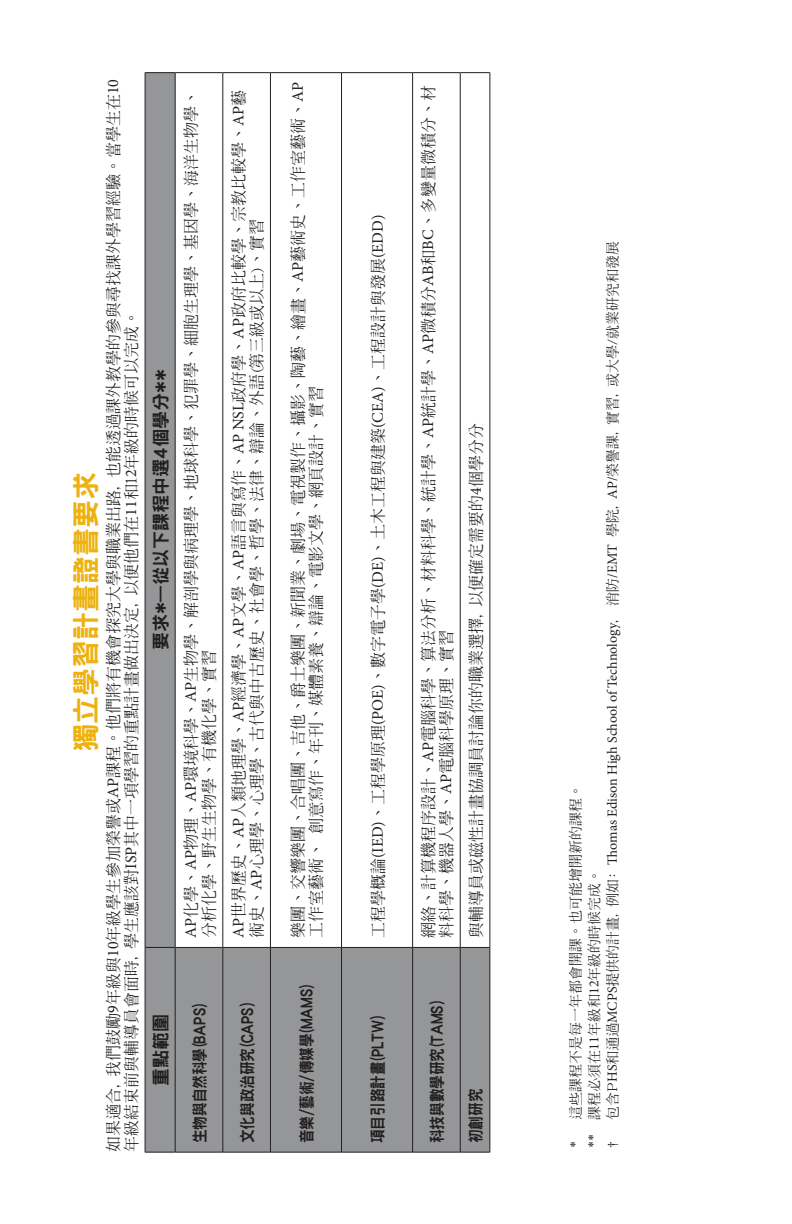
<style>
.page{position:relative;width:792px;height:1224px;background:#fff}
.page>*{position:absolute;margin:0;border:0;box-sizing:border-box;transform-origin:0 0}
.t1{font:800 28px "Han Wang Hei";color:#eeb210}
.t2{font:800 18px "Han Wang Hei";color:#231f20}
.t3{font:500 16px/18px "Han Wang Ming";color:#231f20}
.t4{font:800 16px "Han Wang Hei";color:#231f20;scale:.85 1}
.t5{font:14px "Minion Pro";color:#231f20}
.t6{font:500 14px/18.6px "Han Wang Ming";color:#231f20}
.s1{font-family:"Minion Pro";font-weight:400}
.s2{font-family:"Han Wang Ming";font-weight:500}
</style>
<div class="page">
<svg style="left:146px;top:73px;width:344px;height:1079px"></svg>
<hr style="left:145px;top:947px;width:1px;height:205px;background:#231f20">
<hr style="left:145px;top:1152px;width:30px;height:1px;background:#231f20">
<hr style="left:145px;top:72px;width:1px;height:875px;background:#231f20">
<hr style="left:145px;top:947px;width:30px;height:1px;background:#231f20">
<hr style="left:145px;top:72px;width:30px;height:1px;background:#231f20">
<hr style="left:175px;top:947px;width:1px;height:205px;background:#231f20">
<hr style="left:175px;top:1152px;width:48px;height:1px;background:#231f20">
<hr style="left:175px;top:72px;width:1px;height:875px;background:#231f20">
<hr style="left:175px;top:947px;width:48px;height:1px;background:#231f20">
<hr style="left:175px;top:72px;width:48px;height:1px;background:#231f20">
<hr style="left:222px;top:947px;width:1px;height:205px;background:#231f20">
<hr style="left:223px;top:1152px;width:47px;height:1px;background:#231f20">
<hr style="left:222px;top:72px;width:1px;height:875px;background:#231f20">
<hr style="left:223px;top:947px;width:47px;height:1px;background:#231f20">
<hr style="left:223px;top:72px;width:47px;height:1px;background:#231f20">
<hr style="left:270px;top:947px;width:1px;height:205px;background:#231f20">
<hr style="left:271px;top:1152px;width:70px;height:1px;background:#231f20">
<hr style="left:270px;top:72px;width:1px;height:875px;background:#231f20">
<hr style="left:271px;top:947px;width:70px;height:1px;background:#231f20">
<hr style="left:271px;top:72px;width:70px;height:1px;background:#231f20">
<hr style="left:341px;top:947px;width:1px;height:205px;background:#231f20">
<hr style="left:342px;top:1152px;width:70px;height:1px;background:#231f20">
<hr style="left:341px;top:72px;width:1px;height:875px;background:#231f20">
<hr style="left:342px;top:947px;width:70px;height:1px;background:#231f20">
<hr style="left:342px;top:72px;width:70px;height:1px;background:#231f20">
<hr style="left:412px;top:947px;width:1px;height:205px;background:#231f20">
<hr style="left:413px;top:1152px;width:47px;height:1px;background:#231f20">
<hr style="left:412px;top:72px;width:1px;height:875px;background:#231f20">
<hr style="left:413px;top:947px;width:47px;height:1px;background:#231f20">
<hr style="left:413px;top:72px;width:47px;height:1px;background:#231f20">
<hr style="left:460px;top:947px;width:1px;height:205px;background:#231f20">
<hr style="left:460px;top:1152px;width:30px;height:1px;background:#231f20">
<hr style="left:460px;top:72px;width:1px;height:875px;background:#231f20">
<hr style="left:460px;top:947px;width:30px;height:1px;background:#231f20">
<hr style="left:460px;top:72px;width:30px;height:1px;background:#231f20">
<hr style="left:490px;top:947px;width:1px;height:205px;background:#231f20">
<hr style="left:490px;top:72px;width:1px;height:875px;background:#231f20">
<p class="t3" style="left:104px;top:1152px;width:1075px;rotate:-90deg">如果適合, 我們鼓勵<span class="s1">9</span>年級與<span class="s1">10</span>年級學生參加榮譽或<span class="s1">AP</span>課程。他們將有機會探究大學與職業出路, 也能透過課外教學的參與尋找課外學習經驗。當學生在<span class="s1">10</span>年級結束前與輔導員會面時, 學生應該對<span class="s1">ISP</span>其中一項學習的重點計畫做出決定, 以便他們在<span class="s1">11</span>和1<span class="s1">2</span>年級的時候可以完成。</p>
<h1 class="t1" style="left:71px;top:752px;width:281px;rotate:-90deg">獨立學習計畫證書要求</h1>
<p class="t2" style="left:151px;top:650px;width:282px;rotate:-90deg">要求*—從以下課程中選4個學分**</p>
<p class="t2" style="left:151px;top:1086px;width:73px;rotate:-90deg">重點範圍</p>
<p class="t3" style="left:182px;top:938px;width:850px;rotate:-90deg"><span class="s1">AP</span>化學、<span class="s1">AP</span>物理、<span class="s1">AP</span>環境科學、<span class="s1">AP</span>生物學、解剖學與病理學、地球科學、犯罪學、細胞生理學、基因學、海洋生物學、分析化學、野生生物學、有機化學、實習</p>
<p class="t3" style="left:230px;top:938px;width:850px;rotate:-90deg"><span class="s1">AP</span>世界歷史、<span class="s1">AP</span>人類地理學、<span class="s1">AP</span>經濟學、<span class="s1">AP</span>文學、<span class="s1">AP</span>語言與寫作、<span class="s1">AP NSL</span>政府學、<span class="s1">AP</span>政府比較學、宗教比較學、<span class="s1">AP</span>藝術史、<span class="s1">AP</span>心理學、心理學、古代與中古歷史、社會學、哲學、法律、辯論、外語(第三級或以上)、實習</p>
<p class="t4" style="left:191px;top:1143px;width:165px;rotate:-90deg">生物與自然科學(BAPS)</p>
<p class="t4" style="left:239px;top:1143px;width:166px;rotate:-90deg">文化與政治研究(CAPS)</p>
<p class="t3" style="left:289px;top:938px;width:858px;rotate:-90deg">樂團、交響樂團、合唱團、吉他、爵士樂團、新聞業、劇場、電視製作、攝影、陶藝、繪畫、<span class="s1">AP</span>藝術史、工作室藝術、<span class="s1">AP</span>工作室藝術、 創意寫作、年刊、媒體素養、辯論、電影文學、網頁設計、實習</p>
<p class="t4" style="left:298px;top:1143px;width:188px;rotate:-90deg">音樂/藝術/傳媒學(MAMS)</p>
<p class="t3" style="left:369px;top:938px;width:725px;rotate:-90deg">工程學概論<span class="s1">(IED)</span>、工程學原理<span class="s1">(POE)</span>、數字電子學<span class="s1">(DE)</span>、土木工程與建築<span class="s1">(CEA)</span>、工程設計與發展<span class="s1">(EDD)</span></p>
<p class="t4" style="left:369px;top:1143px;width:151px;rotate:-90deg">項目引路計畫(PLTW)</p>
<p class="t3" style="left:419px;top:938px;width:855px;rotate:-90deg">網絡、計算機程序設計、<span class="s1">AP</span>電腦科學、算法分析、材料科學、統計學、<span class="s1">AP</span>統計學、<span class="s1">AP</span>微積分<span class="s1">AB</span>和<span class="s1">BC</span>、多變量微積分、材料科學、機器人學、<span class="s1">AP</span>電腦科學原理、實習</p>
<p class="t3" style="left:467px;top:938px;width:517px;rotate:-90deg">與輔導員或磁性計畫協調員討論你的職業選擇, 以便確定需要的<span class="s1">4</span>個學分分</p>
<p class="t4" style="left:429px;top:1143px;width:168px;rotate:-90deg">科技與數學研究(TAMS)</p>
<p class="t4" style="left:467px;top:1143px;width:66px;rotate:-90deg">初創研究</p>
<p class="t5" style="left:603px;top:1120px;width:880px;rotate:-90deg"><span class="s2">包含P</span>HS<span class="s2">和通過</span>MCPS<span class="s2">提供的計畫, 例如:</span> Thomas Edison High School of Technology<span class="s2">, 消防</span>/EMT <span class="s2">學院,</span> AP/<span class="s2">榮譽課, 實習, 或大學/就業研究和發展</span></p>
<p class="t6" style="left:566px;top:1148px;width:365px;rotate:-90deg">* 這些課程不是每一年都會開課。也可能增開新的課程。** 課程必須在<span class="s1">11</span>年級和<span class="s1">12</span>年級的時候完成。</p>
<p class="t5" style="left:603px;top:1148px;width:8px;rotate:-90deg">†</p>
</div>
